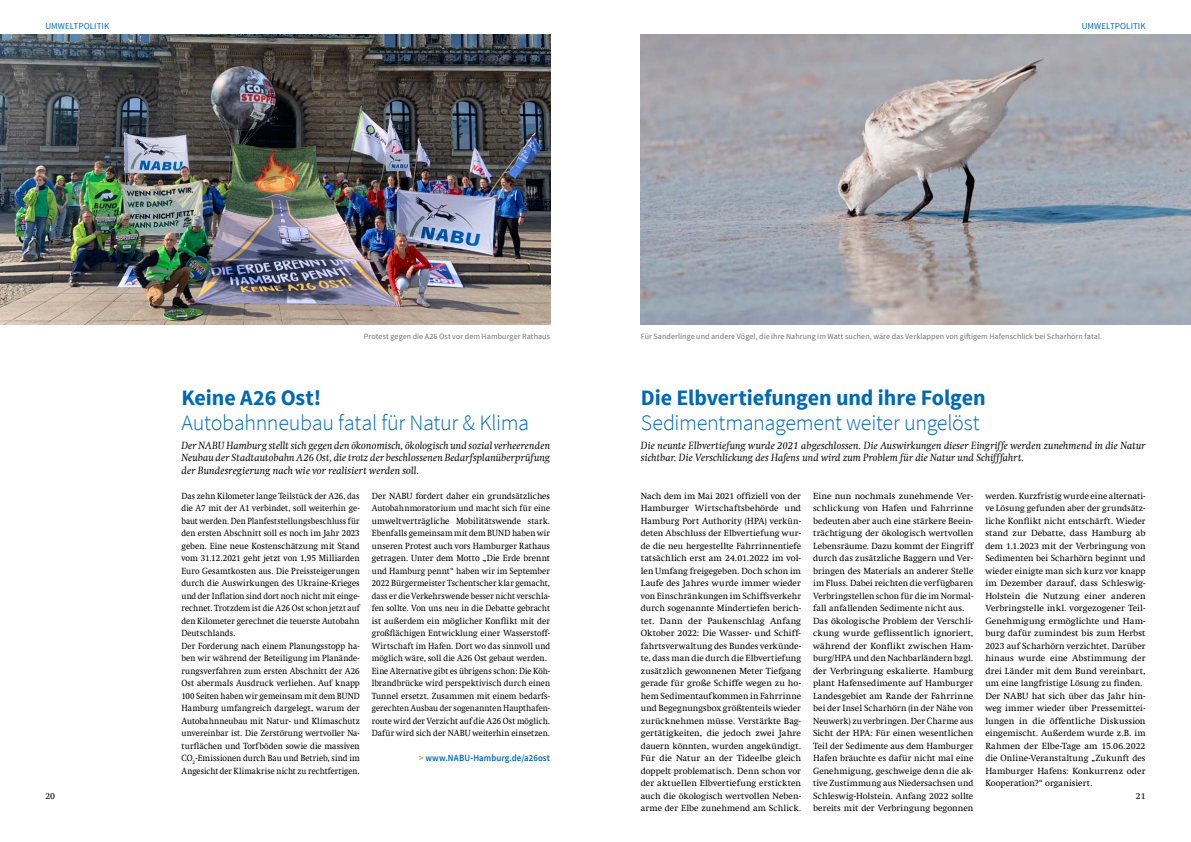
<style>
.page{position:relative;width:1191px;height:842px;background:#fff}
.page>*{position:absolute;margin:0;border:0;box-sizing:border-box;transform-origin:0 0}
.t1{font:300 22px "Source Sans Pro";letter-spacing:-.015em;color:#0069b4}
.t2{font:700 22px "Source Sans Pro";letter-spacing:-.005em;color:#0069b4}
.t3{font:italic 10.5px/12.5px "Swift Com";letter-spacing:.005em;color:#000;text-align:justify}
.t4{font:600 9.5px "Source Sans Pro";letter-spacing:.005em;color:#0069b4;scale:.93 1}
.t5{font:9px/12.5px "Swift Com";letter-spacing:.005em;color:#000}
.t6{font:9px/12.5px "Swift Com";letter-spacing:.005em;color:#000;scale:.93 1}
.t7{font:9px/12.5px "Swift Com";letter-spacing:.005em;color:#000;scale:.96 1}
.t8{font:9px "Source Sans Pro";letter-spacing:.005em;color:#0069b4}
.t9{font:8px "Source Sans Pro";letter-spacing:.01em;color:#706f6f}
.s1{color:#79b82c}
</style>
<div class="page">
<img style="left:641px;top:34px;width:550px;height:290px">
<img style="left:0;top:34px;width:550px;height:290px">
<p class="t8" style="left:45px;top:20px;width:65px">UMWELTPOLITIK</p>
<p class="t8" style="left:1081px;top:20px;width:65px">UMWELTPOLITIK</p>
<p class="t9" style="left:364px;top:331px;width:188px">Protest gegen die A26 Ost vor dem Hamburger Rathaus</p>
<p class="t9" style="left:641px;top:331px;width:463px">Für Sanderlinge und andere Vögel, die ihre Nahrung im Watt suchen, wäre das Verklappen von giftigem Hafenschlick bei Scharhörn fatal.</p>
<p class="t5" style="left:45px;top:789px;width:11px">20</p>
<h1 class="t2" style="left:181px;top:383px;width:141px">Keine A26 Ost!</h1>
<h1 class="t1" style="left:181px;top:409px;width:349px">Autobahnneubau fatal für Natur &amp; Klima</h1>
<p class="t3" style="left:181px;top:439px;width:370px">Der NABU Hamburg stellt sich gegen den ökonomisch, ökologisch und sozial verheerenden Neubau der Stadtautobahn A26 Ost, die trotz der beschlossenen Bedarfsplanüberprüfung der Bundesregierung nach wie vor realisiert werden soll.</p>
<p class="t6" style="left:181px;top:489px;width:193px">Das zehn Kilometer lange Teilstück der A26, das die A7 mit der A1 verbindet, soll weiterhin ge&shy;baut werden. Den Planfeststellungsbeschluss für den ersten Abschnitt soll es noch im Jahr 2023 geben. Eine neue Kostenschätzung mit Stand vom 31.12.2021 geht jetzt von 1,95 Milliarden Euro Gesamtkosten aus. Die Preissteigerungen durch die Auswirkungen des Ukraine-Krieges und der Inflation sind dort noch nicht mit einge&shy;rechnet. Trotzdem ist die A26 Ost schon jetzt auf den Kilometer gerechnet die teuerste Autobahn Deutschlands.<br>Der Forderung nach einem Planungsstopp ha&shy;ben wir während der Beteiligung im Planände&shy;rungsverfahren zum ersten Abschnitt der A26<br>Ost abermals Ausdruck verliehen. Auf knapp 100 Seiten haben wir gemeinsam mit dem BUND Hamburg umfangreich dargelegt, warum der Autobahnneubau mit Natur- und Klimaschutz unvereinbar ist. Die Zerstörung wertvoller Na&shy;turflächen und Torfböden sowie die massiven CO<sub>2</sub>-Emissionen durch Bau und Betrieb, sind im Angesicht der Klimakrise nicht zu rechtfertigen.</p>
<p class="t7" style="left:372px;top:489px;width:187px">Der NABU fordert daher ein grundsätzliches Autobahnmoratorium und macht sich für eine umweltverträgliche Mobilitätswende stark.<br>Ebenfalls gemeinsam mit dem BUND haben wir unseren Protest auch vors Hamburger Rathaus getragen. Unter dem Motto „Die Erde brennt und Hamburg pennt“ haben wir im September 2022 Bürgermeister Tschentscher klar gemacht, dass er die Verkehrswende besser nicht verschla&shy;fen sollte. Von uns neu in die Debatte gebracht ist außerdem ein möglicher Konflikt mit der großflächigen Entwicklung einer Wasserstoff-Wirtschaft im Hafen. Dort wo das sinnvoll und möglich wäre, soll die A26 Ost gebaut werden.<br>Eine Alternative gibt es übrigens schon: Die Köh&shy;lbrandbrücke wird perspektivisch durch einen Tunnel ersetzt. Zusammen mit einem bedarfs&shy;gerechten Ausbau der sogenannten Haupthafen&shy;route wird der Verzicht auf die A26 Ost möglich.<br>Dafür wird sich der NABU weiterhin einsetzen.</p>
<p class="t4" style="left:419px;top:751px;width:142px"><span class="s1">&gt;</span> www.NABU-Hamburg.de/a26ost</p>
<h1 class="t2" style="left:641px;top:383px;width:346px">Die Elbvertiefungen und ihre Folgen</h1>
<h1 class="t1" style="left:641px;top:409px;width:340px">Sedimentmanagement weiter ungelöst</h1>
<p class="t3" style="left:641px;top:439px;width:506px">Die neunte Elbvertiefung wurde 2021 abgeschlossen. Die Auswirkungen dieser Eingriffe werden zunehmend in die Natur sichtbar. Die Verschlickung des Hafens und wird zum Problem für die Natur und Schifffahrt.</p>
<p class="t5" style="left:641px;top:489px;width:162px;text-align:justify">Nach dem im Mai 2021 offiziell von der Hamburger Wirtschaftsbehörde und Hamburg Port Authority (HPA) verkün&shy;deten Abschluss der Elbvertiefung wur&shy;de die neu hergestellte Fahrrinnentiefe tatsächlich erst am 24.01.2022 im vol&shy;len Umfang freigegeben. Doch schon im Laufe des Jahres wurde immer wieder von Einschränkungen im Schiffsverkehr durch sogenannte Mindertiefen berich&shy;tet. Dann der Paukenschlag Anfang Oktober 2022: Die Wasser- und Schiff&shy;fahrtsverwaltung des Bundes verkünde&shy;te, dass man die durch die Elbvertiefung zusätzlich gewonnenen Meter Tiefgang gerade für große Schiffe wegen zu ho&shy;hem Sedimentaufkommen in Fahrrinne und Begegnungsbox größtenteils wieder zurücknehmen müsse. Verstärkte Bag&shy;gertätigkeiten, die jedoch zwei Jahre dauern könnten, wurden angekündigt.<br>Für die Natur an der Tideelbe gleich doppelt problematisch. Denn schon vor der aktuellen Elbvertiefung erstickten auch die ökologisch wertvollen Neben&shy;arme der Elbe zunehmend am Schlick.</p>
<p class="t5" style="left:813px;top:489px;width:162px">Eine nun nochmals zunehmende Ver&shy;schlickung von Hafen und Fahrrinne bedeuten aber auch eine stärkere Beein&shy;trächtigung der ökologisch wertvollen Lebensräume. Dazu kommt der Eingriff durch das zusätzliche Baggern und Ver&shy;bringen des Materials an anderer Stelle im Fluss. Dabei reichten die verfügbaren Verbringstellen schon für die im Normal&shy;fall anfallenden Sedimente nicht aus.<br>Das ökologische Problem der Verschli&shy;ckung wurde geflissentlich ignoriert, während der Konflikt zwischen Ham&shy;burg/HPA und den Nachbarländern bzgl. der Verbringung eskalierte. Hamburg plant Hafensedimente auf Hamburger Landesgebiet am Rande der Fahrrinne bei der Insel Scharhörn (in der Nähe von Neuwerk) zu verbringen. Der Charme aus Sicht der HPA: Für einen wesentlichen Teil der Sedimente aus dem Hamburger Hafen bräuchte es dafür nicht mal eine Genehmigung, geschweige denn die ak&shy;tive Zustimmung aus Niedersachsen und Schleswig-Holstein. Anfang 2022 sollte bereits mit der Verbringung begonnen</p>
<p class="t5" style="left:985px;top:489px;width:162px">werden. Kurzfristig wurde eine alternati&shy;ve Lösung gefunden aber der grundsätz&shy;liche Konflikt nicht entschärft. Wieder stand zur Debatte, dass Hamburg ab dem 1.1.2023 mit der Verbringung von Sedimenten bei Scharhörn beginnt und wieder einigte man sich kurz vor knapp im Dezember darauf, dass Schleswig-Holstein die Nutzung einer anderen Verbringstelle inkl. vorgezogener Teil-Genehmigung ermöglichte und Ham&shy;burg dafür zumindest bis zum Herbst 2023 auf Scharhörn verzichtet. Darüber hinaus wurde eine Abstimmung der drei Länder mit dem Bund vereinbart, um eine langfristige Lösung zu finden.<br>Der NABU hat sich über das Jahr hin&shy;weg immer wieder über Pressemittei&shy;lungen in die öffentliche Diskussion eingemischt. Außerdem wurde z.B. im Rahmen der Elbe-Tage am 15.06.2022 die Online-Veranstaltung „Zukunft des Hamburger Hafens: Konkurrenz oder Kooperation?“ organisiert.</p>
<p class="t5" style="left:1135px;top:789px;width:11px">21</p>
</div>
